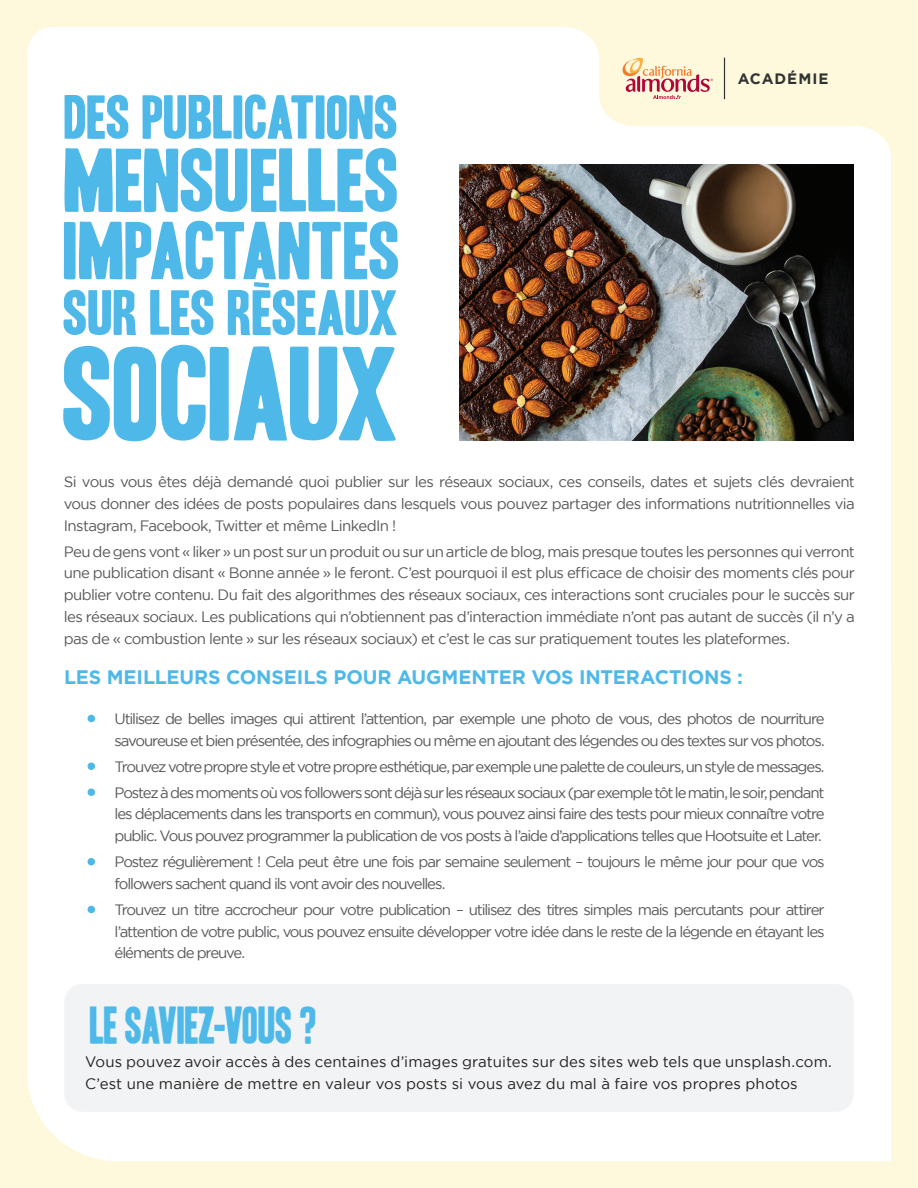
<style>
.page{position:relative;width:918px;height:1188px;background:#fef8dd}
.page>*{position:absolute;margin:0;border:0;box-sizing:border-box;transform-origin:0 0}
.t1{font:114.9px "Headline V3";letter-spacing:-.02em;color:#4eb9e9;scale:1.18 1}
.t2{font:77.7px "Headline V3";color:#4eb9e9;scale:1.18 1}
.t3{font:70.35px "Headline V3";letter-spacing:-.01em;color:#4eb9e9;scale:1.18 1}
.t4{font:55.05px "Headline V3";letter-spacing:-.005em;color:#4eb9e9;scale:1.18 1}
.t5{font:53.4px "Headline V3";letter-spacing:-.005em;color:#4eb9e9;scale:1.18 1}
.t6{font:45px "Headline One HPLHS";letter-spacing:-.015em;color:#4eb9e9}
.t7{font:700 19.5px "Gotham";letter-spacing:-.005em;color:#4eb9e9}
.t8{font:15px/21.8px "Gotham";letter-spacing:-.07em;color:#57585a;text-align:justify}
.t9{font:15px/21.8px "Gotham";letter-spacing:.005em;color:#231f20}
.t10{font:700 15px "Gotham";letter-spacing:.065em;color:#313232}
.s1{font-weight:700;color:#4eb9e9}
</style>
<div class="page">
<div style="left:27px;top:27px;width:864px;height:1134px;background:#fff"></div>
<img style="left:459px;top:165px;width:394px;height:275px">
<div style="left:64px;top:984px;width:790px;height:128px;background:#f2f3f4;border-radius:18px"></div>
<svg style="left:621px;top:57px;width:92px;height:42px"></svg>
<hr style="left:724px;top:58px;width:1px;height:41px;background:#313232">
<h3 class="t5" style="left:64px;top:87px;width:285px">DES PUBLICATIONS</h3>
<h2 class="t2" style="left:64px;top:137px;width:287px">MENSUELLES</h2>
<h3 class="t3" style="left:64px;top:211px;width:288px">IMPACTANTES</h3>
<h3 class="t4" style="left:64px;top:282px;width:285px">SUR LES RÉSEAUX</h3>
<h1 class="t1" style="left:64px;top:330px;width:285px">SOCIAUX</h1>
<p class="t10" style="left:738px;top:70px;width:92px">ACADÉMIE</p>
<p class="t8" style="left:64px;top:471px;width:793px">Si vous vous êtes déjà demandé quoi publier sur les réseaux sociaux, ces conseils, dates et sujets clés devraient vous donner des idées de posts populaires dans lesquels vous pouvez partager des informations nutritionnelles via Instagram, Facebook, Twitter et même LinkedIn !</p>
<p class="t8" style="left:64px;top:540px;width:793px">Peu de gens vont « liker » un post sur un produit ou sur un article de blog, mais presque toutes les personnes qui verront une publication disant « Bonne année » le feront. C’est pourquoi il est plus efficace de choisir des moments clés pour publier votre contenu. Du fait des algorithmes des réseaux sociaux, ces interactions sont cruciales pour le succès sur les réseaux sociaux. Les publications qui n’obtiennent pas d’interaction immédiate n’ont pas autant de succès (il n’y a pas de « combustion lente » sur les réseaux sociaux) et c’est le cas sur pratiquement toutes les plateformes.</p>
<h3 class="t7" style="left:64px;top:666px;width:680px">LES MEILLEURS CONSEILS POUR AUGMENTER VOS INTERACTIONS :</h3>
<p class="t8" style="left:88px;top:707px;width:739px;text-align:right"><span class="s1">•</span> Utilisez de belles images qui attirent l’attention, par exemple une photo de vous, des photos de nourriture savoureuse et bien présentée, des infographies ou même en ajoutant des légendes ou des textes sur vos photos.</p>
<p class="t8" style="left:88px;top:755px;width:739px"><span class="s1">•</span> Trouvez votre propre style et votre propre esthétique, par exemple une palette de couleurs, un style de messages.</p>
<p class="t8" style="left:115px;top:781px;width:712px;text-indent:-27px"><span class="s1">•</span> Postez à des moments où vos followers sont déjà sur les réseaux sociaux (par exemple tôt le matin, le soir, pendant les déplacements dans les transports en commun), vous pouvez ainsi faire des tests pour mieux connaître votre public. Vous pouvez programmer la publication de vos posts à l’aide d’applications telles que Hootsuite et Later.</p>
<p class="t8" style="left:115px;top:851px;width:712px;text-indent:-27px"><span class="s1">•</span> Postez régulièrement ! Cela peut être une fois par semaine seulement – toujours le même jour pour que vos followers sachent quand ils vont avoir des nouvelles.</p>
<p class="t8" style="left:115px;top:898px;width:712px;text-indent:-27px"><span class="s1">•</span> Trouvez un titre accrocheur pour votre publication – utilisez des titres simples mais percutants pour attirer l’attention de votre public, vous pouvez ensuite développer votre idée dans le reste de la légende en étayant les éléments de preuve.</p>
<h3 class="t6" style="left:90px;top:1003px;width:229px">LE SAVIEZ-VOUS ?</h3>
<p class="t9" style="left:85px;top:1051px;width:748px">Vous pouvez avoir accès à des centaines d’images gratuites sur des sites web tels que unsplash.com.<br>C’est une manière de mettre en valeur vos posts si vous avez du mal à faire vos propres photos</p>
</div>
